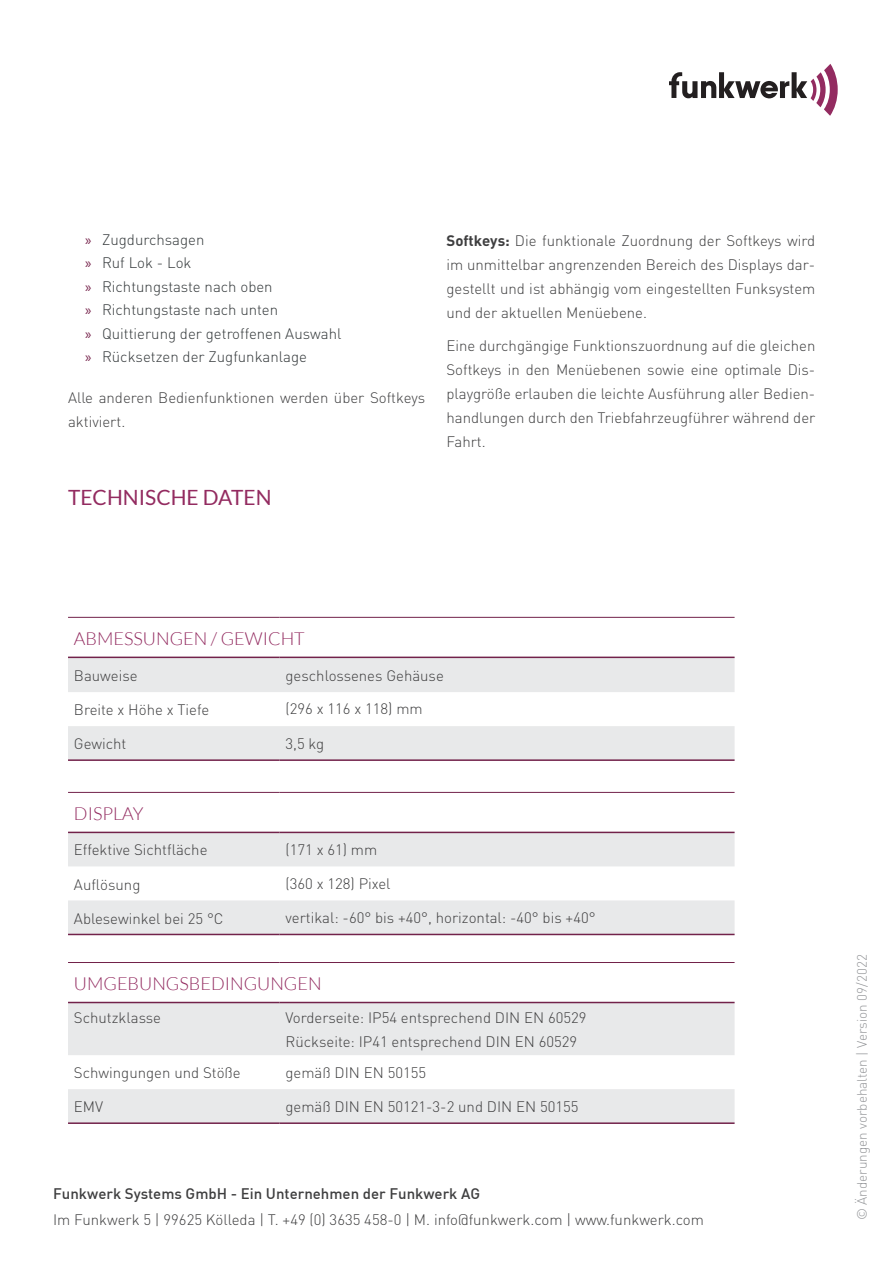
<style>
.page{position:relative;width:893px;height:1263px;background:#fff}
.page>*{position:absolute;margin:0;border:0;box-sizing:border-box;transform-origin:0 0}
.t1{font:21px "Lato";color:#932b60}
.t2{font:300 18px "Lato";color:#932b60}
.t3{font:300 15px/24px "DIN";color:#3e3e3f}
.t4{font:300 15px/23.5px "DIN";color:#323739}
.t5{font:500 15px "DIN";color:#3e3e3f}
.t6{font:300 13.5px "DIN";color:#939598}
.s1{font-family:"Myriad Pro";font-weight:400;color:#75214a}
.s2{font-weight:700}
</style>
<div class="page">
<svg style="left:669px;top:64px;width:169px;height:52px"></svg>
<svg style="left:68px;top:1003px;width:667px;height:119px;fill:#e8e9ea"></svg>
<hr style="left:68px;top:1002px;width:212px;height:1px;background:#72224a">
<hr style="left:280px;top:1002px;width:455px;height:1px;background:#72224a">
<hr style="left:68px;top:962px;width:212px;height:1px;background:#72224a">
<hr style="left:280px;top:962px;width:455px;height:1px;background:#72224a">
<hr style="left:68px;top:1122px;width:212px;height:2px;background:#72224a">
<hr style="left:280px;top:1122px;width:455px;height:2px;background:#72224a">
<svg style="left:68px;top:658px;width:667px;height:101px;fill:#e8e9ea"></svg>
<hr style="left:68px;top:657px;width:212px;height:1px;background:#72224a">
<hr style="left:280px;top:657px;width:455px;height:1px;background:#72224a">
<hr style="left:68px;top:617px;width:212px;height:1px;background:#72224a">
<hr style="left:280px;top:617px;width:455px;height:1px;background:#72224a">
<hr style="left:68px;top:759px;width:212px;height:2px;background:#72224a">
<hr style="left:280px;top:759px;width:455px;height:2px;background:#72224a">
<svg style="left:68px;top:833px;width:667px;height:101px;fill:#e8e9ea"></svg>
<hr style="left:68px;top:832px;width:212px;height:1px;background:#72224a">
<hr style="left:280px;top:832px;width:455px;height:1px;background:#72224a">
<hr style="left:68px;top:792px;width:212px;height:1px;background:#72224a">
<hr style="left:280px;top:792px;width:455px;height:1px;background:#72224a">
<hr style="left:68px;top:934px;width:212px;height:1px;background:#72224a">
<hr style="left:280px;top:934px;width:455px;height:1px;background:#72224a">
<p class="t4" style="left:85px;top:227px;width:258px"><span class="s1">»</span> Zugdurchsagen<br><span class="s1">»</span> Ruf Lok - Lok<br><span class="s1">»</span> Richtungstaste nach oben<br><span class="s1">»</span> Richtungstaste nach unten<br><span class="s1">»</span> Quittierung der getroffenen Auswahl <span class="s1">»</span> Rücksetzen der Zugfunkanlage</p>
<p class="t3" style="left:68px;top:386px;width:359px">Alle anderen Bedienfunktionen werden über Softkeys aktiviert.</p>
<h1 class="t1" style="left:68px;top:486px;width:205px">TECHNISCHE DATEN</h1>
<p class="t3" style="left:446px;top:228px;width:370px;text-align:justify"><span class="s2">Softkeys:</span> Die funktionale Zuordnung der Softkeys wird im unmittelbar angrenzenden Bereich des Displays dar&shy;gestellt und ist abhängig vom eingestellten Funksystem und der aktuellen Menüebene.</p>
<p class="t3" style="left:446px;top:333px;width:370px;text-align:justify">Eine durchgängige Funktionszuordnung auf die gleichen Softkeys in den Menüebenen sowie eine optimale Dis&shy;playgröße erlauben die leichte Ausführung aller Bedien&shy;handlungen durch den Triebfahrzeugführer während der Fahrt.</p>
<p class="t2" style="left:74px;top:628px;width:232px">ABMESSUNGEN / GEWICHT</p>
<p class="t3" style="left:74px;top:664px;width:65px">Bauweise</p>
<p class="t3" style="left:286px;top:664px;width:160px">geschlossenes Gehäuse</p>
<p class="t3" style="left:74px;top:698px;width:137px">Breite x Höhe x Tiefe</p>
<p class="t3" style="left:286px;top:697px;width:139px">(296 x 116 x 118) mm</p>
<p class="t3" style="left:74px;top:732px;width:54px">Gewicht</p>
<p class="t3" style="left:286px;top:731px;width:40px">3,5 kg</p>
<p class="t2" style="left:74px;top:803px;width:71px">DISPLAY</p>
<p class="t3" style="left:74px;top:838px;width:135px">Effektive Sichtfläche</p>
<p class="t3" style="left:286px;top:838px;width:93px">(171 x 61) mm</p>
<p class="t3" style="left:74px;top:872px;width:68px">Auflösung</p>
<p class="t3" style="left:286px;top:871px;width:107px">(360 x 128) Pixel</p>
<p class="t3" style="left:74px;top:906px;width:151px">Ablesewinkel bei 25 °C</p>
<p class="t3" style="left:286px;top:905px;width:312px">vertikal: -60° bis +40°, horizontal: -40° bis +40°</p>
<p class="t2" style="left:74px;top:974px;width:249px">UMGEBUNGSBEDINGUNGEN</p>
<p class="t3" style="left:74px;top:1005px;width:89px">Schutzklasse</p>
<p class="t3" style="left:286px;top:1006px;width:302px;line-height:23.5px">Vorderseite: IP54 entsprechend DIN EN 60529<br>Rückseite: IP41 entsprechend DIN EN 60529</p>
<p class="t3" style="left:74px;top:1061px;width:168px">Schwingungen und Stöße</p>
<p class="t3" style="left:286px;top:1061px;width:142px">gemäß DIN EN 50155</p>
<p class="t3" style="left:74px;top:1095px;width:31px">EMV</p>
<p class="t3" style="left:286px;top:1095px;width:295px">gemäß DIN EN 50121-3-2 und DIN EN 50155</p>
<p class="t5" style="left:53px;top:1183px;width:428px">Funkwerk Systems GmbH - Ein Unternehmen der Funkwerk AG</p>
<p class="t3" style="left:53px;top:1207px;width:652px">Im Funkwerk 5 | 99625 Kölleda | T. +49 (0) 3635 458-0 | M. info@funkwerk.com | www.funkwerk.com</p>
<p class="t6" style="left:854px;top:1220px;width:268px;rotate:-90deg">© Änderungen vorbehalten | Version 09/2022</p>
</div>
